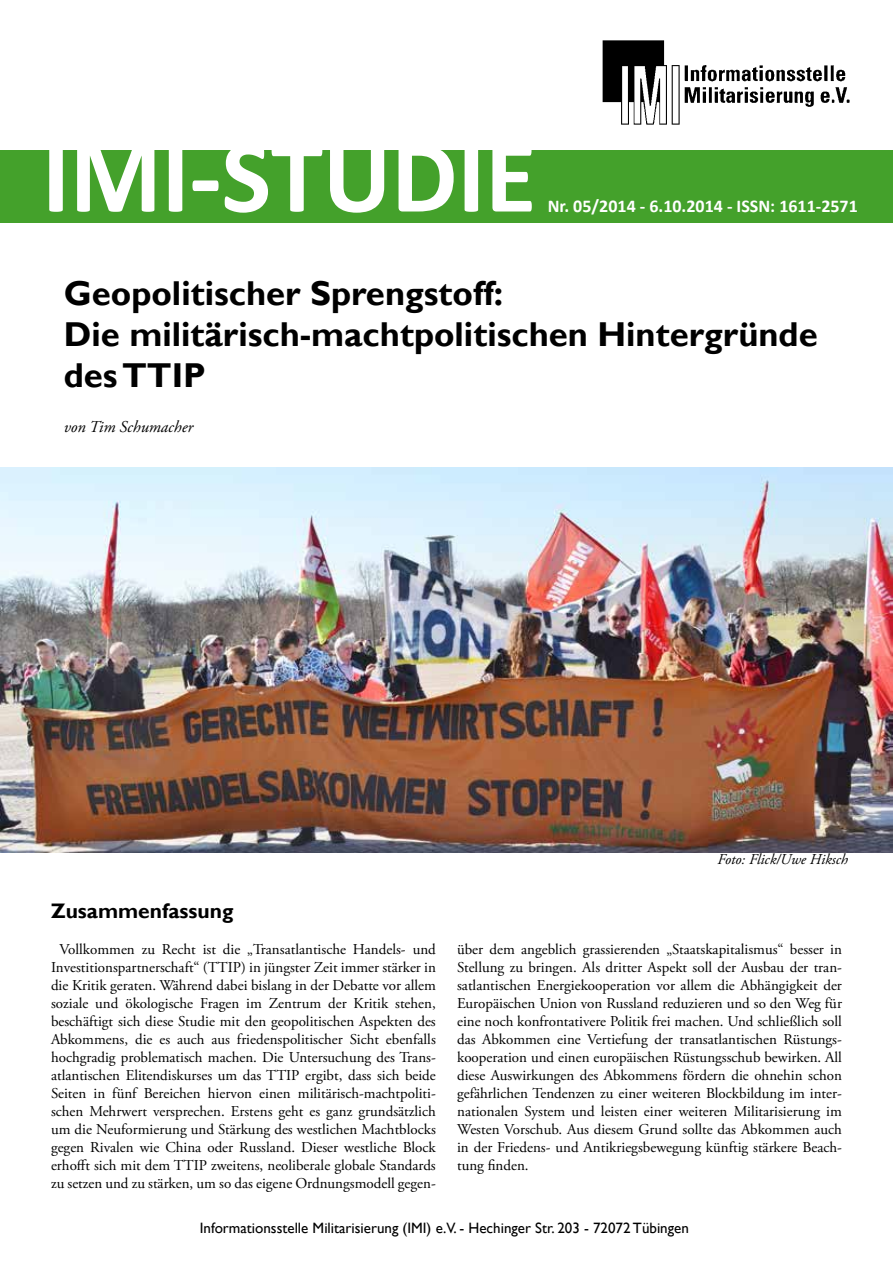
<style>
.page{position:relative;width:893px;height:1263px;background:#fff}
.page>*{position:absolute;margin:0;border:0;box-sizing:border-box;transform-origin:0 0}
.t1{font:700 105px "Calibri";color:#fff}
.t2{font:700 34.5px/41.4px "Gill Sans";color:#000}
.t3{font:700 21px "Gill Sans";color:#000}
.t4{font:700 18px "Calibri";color:#fff}
.t5{font:italic 16.5px "Adobe Garamond Pro";color:#000}
.t6{font:15px/18px "Adobe Garamond Pro";color:#000;text-align:center}
.t7{font:15px "Gill Sans";color:#000}
.t8{font:italic 15px "Adobe Garamond Pro";color:#000}
</style>
<div class="page">
<div style="left:0;top:150px;width:893px;height:73px;background:#44a12b"></div>
<img style="left:602px;top:40px;width:248px;height:85px">
<img style="left:0;top:468px;width:893px;height:384px">
<h1 class="t1" style="left:42px;top:110px;width:496px">IMI-STUDIE</h1>
<p class="t4" style="left:548px;top:195px;width:312px">Nr. 05/2014 - 6.10.2014 - ISSN: 1611-2571</p>
<h2 class="t2" style="left:64px;top:273px;width:755px">Geopolitischer Sprengstoff:<br>Die militärisch-machtpolitischen Hintergründe des TTIP</h2>
<p class="t5" style="left:64px;top:417px;width:131px">von Tim Schumacher</p>
<h3 class="t3" style="left:51px;top:898px;width:184px">Zusammenfassung</h3>
<p class="t6" style="left:51px;top:941px;width:386px">Vollkommen zu Recht ist die „Transatlantische Handels- und Investitionspartnerschaft“ (TTIP) in jüngster Zeit immer stärker in die Kritik geraten. Während dabei bislang in der Debatte vor allem soziale und ökologische Fragen im Zentrum der Kritik stehen, beschäftigt sich diese Studie mit den geopolitischen Aspekten des Abkommens, die es auch aus friedenspolitischer Sicht ebenfalls hochgradig problematisch machen. Die Untersuchung des Trans&shy;atlantischen Elitendiskurses um das TTIP ergibt, dass sich beide Seiten in fünf Bereichen hiervon einen militärisch-machtpoliti&shy;schen Mehrwert versprechen. Erstens geht es ganz grundsätzlich um die Neuformierung und Stärkung des westlichen Machtblocks gegen Rivalen wie China oder Russland. Dieser westliche Block erhofft sich mit dem TTIP zweitens, neoliberale globale Standards zu setzen und zu stärken, um so das eigene Ordnungsmodell gegen-</p>
<p class="t8" style="left:718px;top:850px;width:132px">Foto: Flick/Uwe Hiksch</p>
<p class="t6" style="left:457px;top:941px;width:386px;text-align:justify">über dem angeblich grassierenden „Staatskapitalismus“ besser in Stellung zu bringen. Als dritter Aspekt soll der Ausbau der tran&shy;satlantischen Energiekooperation vor allem die Abhängigkeit der Europäischen Union von Russland reduzieren und so den Weg für eine noch konfrontativere Politik frei machen. Und schließlich soll das Abkommen eine Vertiefung der transatlantischen Rüstungs&shy;kooperation und einen europäischen Rüstungsschub bewirken. All diese Auswirkungen des Abkommens fördern die ohnehin schon gefährlichen Tendenzen zu einer weiteren Blockbildung im inter&shy;nationalen System und leisten einer weiteren Militarisierung im Westen Vorschub. Aus diesem Grund sollte das Abkommen auch in der Friedens- und Antikriegsbewegung künftig stärkere Beach&shy;tung finden.</p>
<p class="t7" style="left:200px;top:1219px;width:490px">Informationsstelle Militarisierung (IMI) e.V. - Hechinger Str. 203 - 72072 Tübingen</p>
</div>
